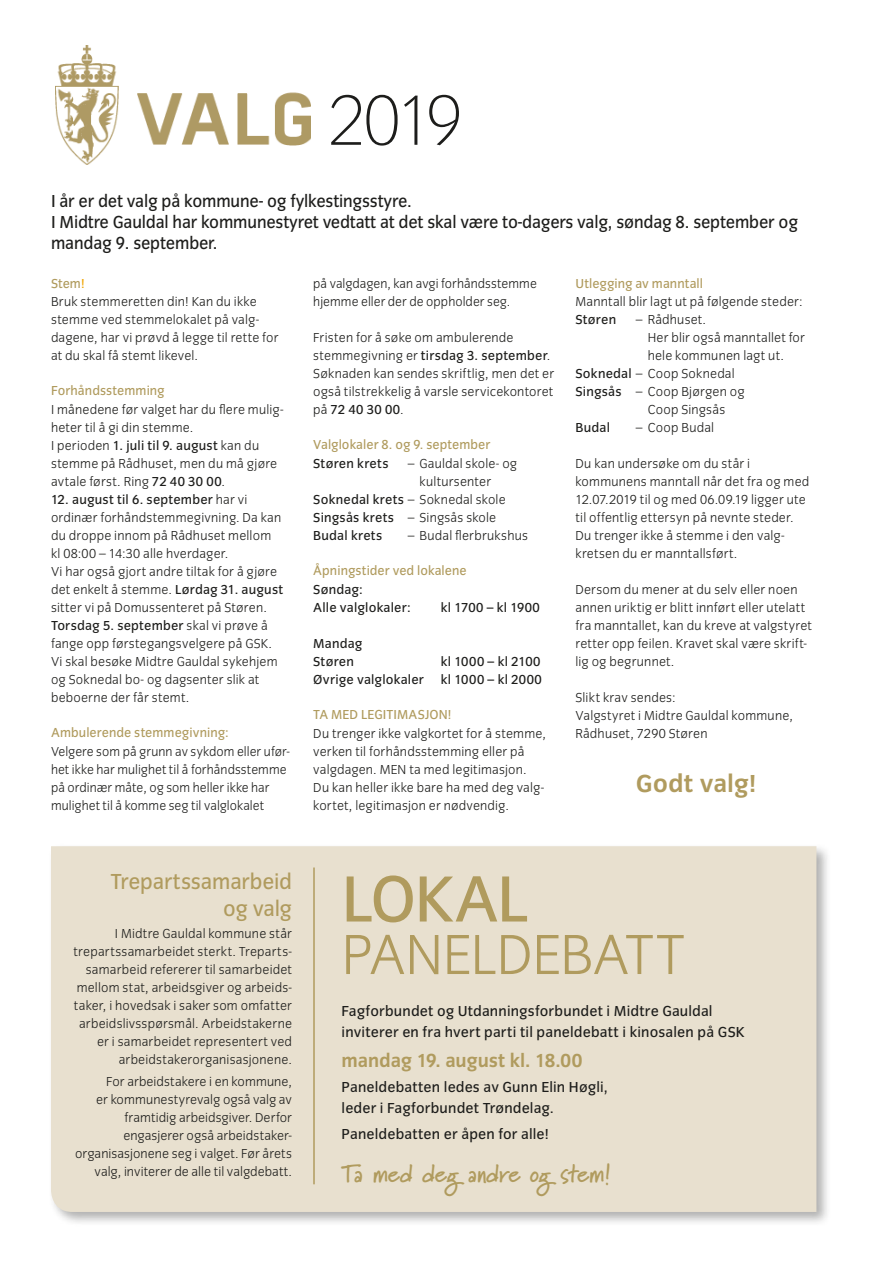
<style>
.page{position:relative;width:893px;height:1263px;background:#fff}
.page>*{position:absolute;margin:0;border:0;box-sizing:border-box;transform-origin:0 0}
.t1{font:200 73.5px "Congress Sans";color:#1d1d1b}
.t2{font:67.5px "Congress Sans";letter-spacing:-.025em;color:#b09b5e}
.t3{font:300 58.5px "Congress Sans";letter-spacing:-.01em;color:#b09b5e}
.t4{font:700 25.5px "Marydale";letter-spacing:-.015em;color:#b09b5e}
.t5{font:700 25.5px "Congress Sans";color:#b09b5e}
.t6{font:22.5px/27px "Congress Sans";letter-spacing:-.01em;color:#b09b5e;text-align:right}
.t7{font:700 19.5px "Congress Sans";letter-spacing:-.005em;color:#b09b5e}
.t8{font:18px/21px "Congress Sans";letter-spacing:-.01em;color:#1d1d1b;scale:.96 1}
.t9{font:15px/21px "Congress Sans";letter-spacing:.01em;color:#1d1d1b}
.t10{font:300 13.5px/18px "Congress Sans";letter-spacing:.015em;color:#1d1d1b}
.t11{font:13.5px "Congress Sans";letter-spacing:.005em;color:#b09b5e}
.t12{font:13.5px/18px "Congress Sans";letter-spacing:.015em;color:#1d1d1b}
.t13{font:13.5px "Congress Sans";letter-spacing:.035em;color:#1d1d1b}
.s1{font-weight:400;color:#b09b5e}
.s2{font-weight:400;color:#f0a400}
.s3{font-weight:400}
</style>
<div class="page">
<div style="left:48px;top:843px;width:783px;height:384px;background:#1d1d1b;opacity:.35"></div>
<div style="left:51px;top:846px;width:765px;height:366px;background:#e8e0cf"></div>
<img style="left:55px;top:46px;width:256px;height:119px">
<hr style="left:313px;top:867px;width:2px;height:317px;background:#b09b5e">
<h1 class="t1" style="left:328px;top:81px;width:137px">2019</h1>
<h3 class="t8" style="left:51px;top:191px;width:780px">I år er det valg på kommune- og fylkestingsstyre.<br>I Midtre Gauldal har kommunestyret vedtatt at det skal være to-dagers valg, søndag 8. september og mandag 9. september.</h3>
<p class="t10" style="left:51px;top:275px;width:229px"><span class="s1">Stem</span><span class="s2">!<br></span>Bruk stemmeretten din! Kan du ikke stemme ved stemmelokalet på valg&shy;dagene, har vi prøvd å legge til rette for at du skal få stemt likevel.</p>
<p class="t11" style="left:51px;top:383px;width:115px">Forhåndsstemming</p>
<p class="t10" style="left:51px;top:401px;width:234px">I månedene før valget har du flere mulig&shy;heter til å gi din stemme.<br>I perioden <span class="s3">1. juli til 9. august</span> kan du stemme på Rådhuset, men du må gjøre avtale først. Ring <span class="s3">72 40 30 00</span>.</p>
<p class="t10" style="left:51px;top:491px;width:234px"><span class="s3">12. august til 6. september</span> har vi ordinær forhåndstemmegivning. Da kan du droppe innom på Rådhuset mellom kl 08:00 – 14:30 alle hverdager.<br>Vi har også gjort andre tiltak for å gjøre det enkelt å stemme. <span class="s3">Lørdag 31. august </span>sitter vi på Domussenteret på Støren.<br><span class="s3">Torsdag 5. september</span> skal vi prøve å fange opp førstegangsvelgere på GSK.<br>Vi skal besøke Midtre Gauldal sykehjem og Soknedal bo- og dagsenter slik at beboerne der får stemt.</p>
<p class="t11" style="left:51px;top:725px;width:179px">Ambulerende stemmegivning:</p>
<p class="t10" style="left:51px;top:743px;width:240px">Velgere som på grunn av sykdom eller ufør&shy;het ikke har mulighet til å forhåndsstemme på ordinær måte, og som heller ikke har mulighet til å komme seg til valglokalet</p>
<p class="t10" style="left:313px;top:275px;width:225px">på valgdagen, kan avgi forhåndsstemme hjemme eller der de oppholder seg.</p>
<p class="t10" style="left:313px;top:329px;width:242px">Fristen for å søke om ambulerende stemmegivning er <span class="s3">tirsdag 3. september</span>.<br>Søknaden kan sendes skriftlig, men det er også tilstrekkelig å varsle servicekontoret på <span class="s3">72 40 30 00</span>.</p>
<p class="t11" style="left:313px;top:437px;width:179px">Valglokaler 8. og 9. september</p>
<p class="t12" style="left:313px;top:455px;width:77px">Støren krets</p>
<p class="t10" style="left:408px;top:455px;width:111px">– Gauldal skole- og</p>
<p class="t10" style="left:420px;top:473px;width:73px">kultursenter</p>
<p class="t10" style="left:313px;top:491px;width:194px"><span class="s3">Soknedal krets</span> – Soknedal skole</p>
<p class="t10" style="left:313px;top:509px;width:184px"><span class="s3">Singsås krets</span> – Singsås skole</p>
<p class="t12" style="left:313px;top:527px;width:71px">Budal krets</p>
<p class="t10" style="left:408px;top:527px;width:122px">– Budal flerbrukshus</p>
<p class="t11" style="left:313px;top:563px;width:155px">Åpningstider ved lokalene</p>
<p class="t12" style="left:313px;top:581px;width:99px">Søndag:<br>Alle valglokaler:</p>
<p class="t12" style="left:441px;top:599px;width:101px">kl 1700 – kl 1900</p>
<p class="t12" style="left:313px;top:635px;width:51px">Mandag<br>Støren</p>
<p class="t12" style="left:441px;top:653px;width:101px">kl 1000 – kl 2100</p>
<p class="t12" style="left:313px;top:671px;width:112px">Øvrige valglokaler</p>
<p class="t13" style="left:441px;top:672px;width:103px">kl 1000 – kl 2000</p>
<p class="t11" style="left:313px;top:707px;width:140px">TA MED LEGITIMASJON!</p>
<p class="t10" style="left:313px;top:725px;width:234px">Du trenger ikke valgkortet for å stemme, verken til forhåndsstemming eller på valgdagen. MEN ta med legitimasjon.<br>Du kan heller ikke bare ha med deg valg&shy;kortet, legitimasjon er nødvendig.</p>
<p class="t11" style="left:575px;top:276px;width:129px">Utlegging av manntall</p>
<p class="t10" style="left:575px;top:293px;width:229px">Manntall blir lagt ut på følgende steder:</p>
<p class="t12" style="left:575px;top:311px;width:42px">Støren</p>
<p class="t10" style="left:636px;top:311px;width:72px">– Rådhuset.</p>
<p class="t10" style="left:648px;top:329px;width:159px">Her blir også manntallet for</p>
<p class="t10" style="left:648px;top:347px;width:138px">hele kommunen lagt ut.</p>
<p class="t10" style="left:575px;top:365px;width:161px"><span class="s3">Soknedal</span> – Coop Soknedal</p>
<p class="t10" style="left:575px;top:383px;width:171px"><span class="s3">Singsås</span> – Coop Bjørgen og</p>
<p class="t10" style="left:648px;top:401px;width:79px">Coop Singsås</p>
<p class="t12" style="left:575px;top:419px;width:36px">Budal</p>
<p class="t10" style="left:636px;top:419px;width:80px">– Coop Budal</p>
<p class="t10" style="left:575px;top:455px;width:235px">Du kan undersøke om du står i kommunens manntall når det fra og med 12.07.2019 til og med 06.09.19 ligger ute til offentlig ettersyn på nevnte steder.<br>Du trenger ikke å stemme i den valg&shy;kretsen du er manntallsført.</p>
<p class="t10" style="left:575px;top:581px;width:238px">Dersom du mener at du selv eller noen annen uriktig er blitt innført eller utelatt fra manntallet, kan du kreve at valgstyret retter opp feilen. Kravet skal være skrift&shy;lig og begrunnet.</p>
<p class="t10" style="left:575px;top:689px;width:219px">Slikt krav sendes:<br>Valgstyret i Midtre Gauldal kommune,<br>Rådhuset, 7290 Støren</p>
<h3 class="t5" style="left:636px;top:769px;width:122px">Godt valg!</h3>
<h3 class="t6" style="left:111px;top:868px;width:183px">Trepartssamarbeid og valg</h3>
<p class="t10" style="left:74px;top:925px;width:220px;text-align:right">I Midtre Gauldal kommune står trepartssamarbeidet sterkt. Treparts&shy;samarbeid refererer til samarbeidet mellom stat, arbeidsgiver og arbeids&shy;taker, i hovedsak i saker som omfatter arbeidslivsspørsmål. Arbeidstakerne er i samarbeidet representert ved arbeidstakerorganisasjonene.</p>
<p class="t10" style="left:75px;top:1073px;width:218px;text-align:right">For arbeidstakere i en kommune,<br>er kommunestyrevalg også valg av framtidig arbeidsgiver. Derfor engasjerer også arbeidstaker&shy;organisasjonene seg i valget. Før årets valg, inviterer de alle til valgdebatt.</p>
<h2 class="t2" style="left:342px;top:862px;width:189px">LOKAL</h2>
<h3 class="t3" style="left:342px;top:923px;width:345px">PANELDEBATT</h3>
<p class="t9" style="left:342px;top:1001px;width:404px">Fagforbundet og Utdanningsforbundet i Midtre Gauldal inviterer en fra hvert parti til paneldebatt i kinosalen på GSK</p>
<h3 class="t7" style="left:342px;top:1049px;width:242px">mandag 19. august kl. 18.00</h3>
<p class="t9" style="left:342px;top:1077px;width:268px">Paneldebatten ledes av Gunn Elin Høgli, leder i Fagforbundet Trøndelag.</p>
<p class="t9" style="left:342px;top:1123px;width:209px">Paneldebatten er åpen for alle!</p>
<h3 class="t4" style="left:342px;top:1159px;width:271px">Ta med deg andre og stem!</h3>
</div>
